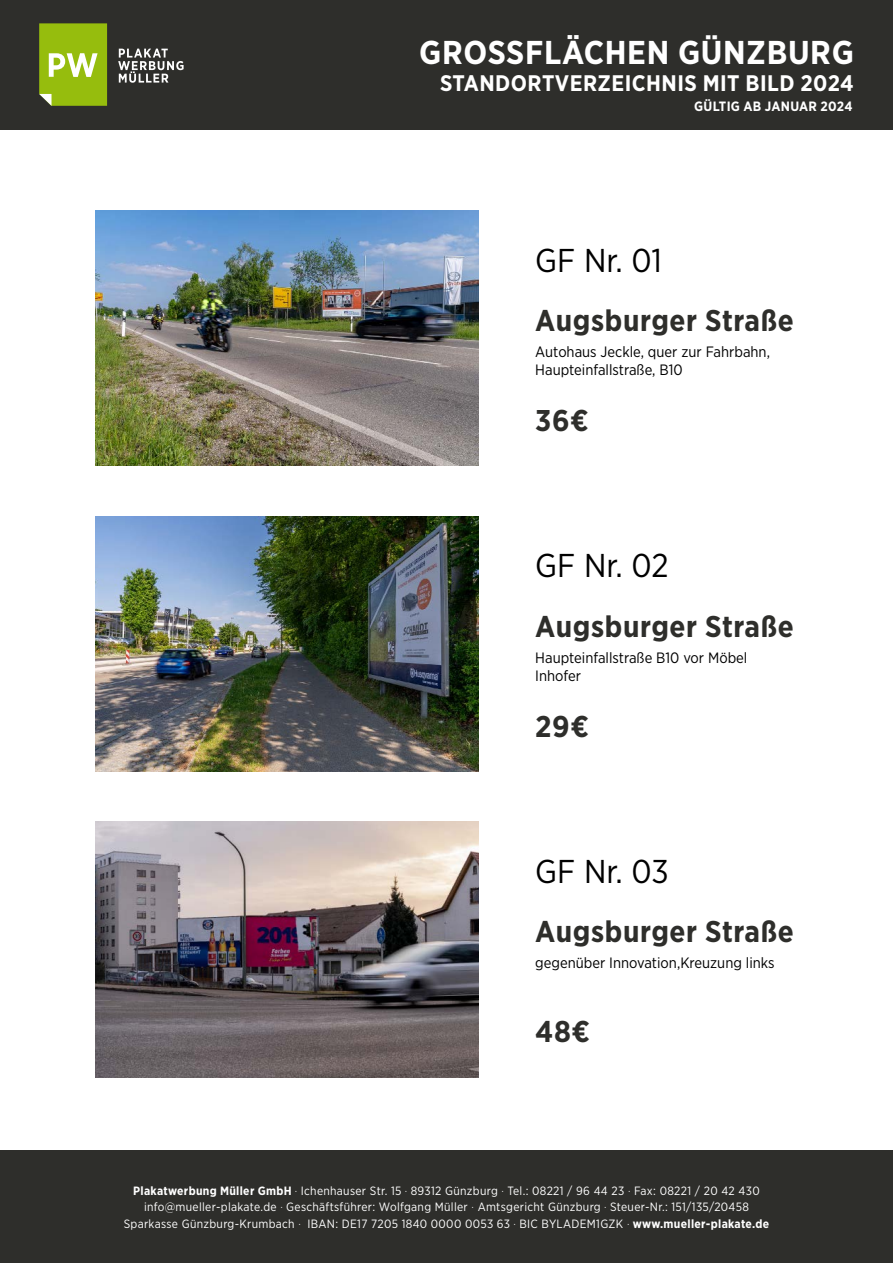
<style>
.page{position:relative;width:893px;height:1263px;background:#fff}
.page>*{position:absolute;margin:0;border:0;box-sizing:border-box;transform-origin:0 0}
.t1{font:33px "Gotham Narrow";color:#000}
.t2{font:700 33px "Gotham Narrow";letter-spacing:.02em;color:#fff}
.t3{font:700 30px "Gotham Narrow";letter-spacing:.02em;color:#2e2e2b}
.t4{font:700 22.5px "Gotham Narrow";letter-spacing:.02em;color:#fff}
.t5{font:15px/18px "Gotham Narrow";color:#000}
.t6{font:700 13.5px "Gotham Narrow";letter-spacing:.02em;color:#fff}
.t7{font:12px/16.5px "Gotham Narrow";letter-spacing:.025em;color:#fff;text-align:center}
.s1{font-weight:700}
.s2{font-weight:300}
</style>
<div class="page">
<div style="left:0;top:0;width:893px;height:129px;background:#2e2e2b"></div>
<svg style="left:118px;top:49px;width:66px;height:34px"></svg>
<svg style="left:39px;top:23px;width:68px;height:83px;background:#a0c12b"></svg>
<div style="left:0;top:1150px;width:893px;height:113px;background:#2e2e2b"></div>
<img style="left:95px;top:210px;width:383px;height:256px">
<img style="left:95px;top:516px;width:383px;height:255px">
<img style="left:95px;top:822px;width:383px;height:255px">
<h1 class="t2" style="left:419px;top:31px;width:436px">GROSSFLÄCHEN GÜNZBURG</h1>
<h3 class="t4" style="left:440px;top:69px;width:415px">STANDORTVERZEICHNIS MIT BILD 2024</h3>
<p class="t6" style="left:694px;top:98px;width:160px">GÜLTIG AB JANUAR 2024</p>
<h1 class="t1" style="left:535px;top:240px;width:128px">GF Nr. 01</h1>
<h2 class="t3" style="left:535px;top:301px;width:260px">Augsburger Straße</h2>
<p class="t5" style="left:535px;top:343px;width:236px">Autohaus Jeckle, quer zur Fahrbahn,<br>Haupteinfallstraße, B10</p>
<h2 class="t3" style="left:535px;top:401px;width:55px">36€</h2>
<h1 class="t1" style="left:535px;top:545px;width:135px">GF Nr. 02</h1>
<h2 class="t3" style="left:535px;top:607px;width:260px">Augsburger Straße</h2>
<p class="t5" style="left:535px;top:648px;width:214px">Haupteinfallstraße B10 vor Möbel<br>Inhofer</p>
<h2 class="t3" style="left:535px;top:707px;width:55px">29€</h2>
<h1 class="t1" style="left:535px;top:851px;width:135px">GF Nr. 03</h1>
<h2 class="t3" style="left:535px;top:913px;width:260px">Augsburger Straße</h2>
<p class="t5" style="left:535px;top:954px;width:241px">gegenüber Innovation,Kreuzung links</p>
<h2 class="t3" style="left:535px;top:1012px;width:56px">48€</h2>
<p class="t7" style="left:124px;top:1182px;width:647px"><span class="s1">Plakatwerbung Müller GmbH</span> <span class="s2">·</span> Ichenhauser Str. 15 <span class="s2">·</span> 89312 Günzburg <span class="s2">·</span> Tel.: 08221 / 96 44 23 <span class="s2">·</span> Fax: 08221 / 20 42 430 info@mueller-plakate.de <span class="s2">·</span> Geschäftsführer: Wolfgang Müller <span class="s2">·</span> Amtsgericht Günzburg <span class="s2">·</span> Steuer-Nr.: 151/135/20458<br>Sparkasse Günzburg-Krumbach <span class="s2">·</span> IBAN: DE17 7205 1840 0000 0053 63 <span class="s2">·</span> BIC BYLADEM1GZK <span class="s2">·</span> <span class="s1">www.mueller-plakate.de</span></p>
</div>
